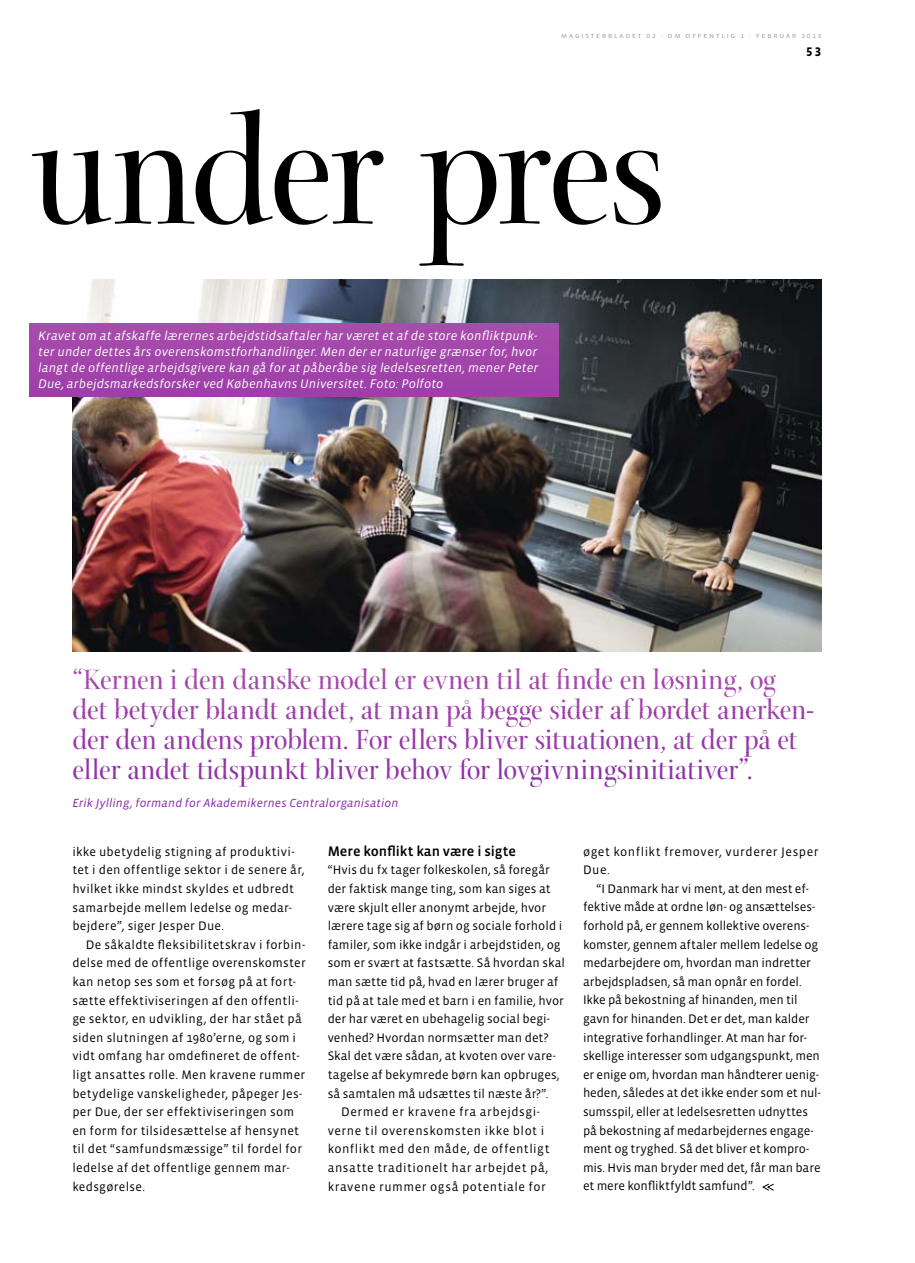
<style>
.page{position:relative;width:915px;height:1263px;background:#fff}
.page>*{position:absolute;margin:0;border:0;box-sizing:border-box;transform-origin:0 0}
.t1{font:164.1px "Arepo";letter-spacing:-.02em;color:#000}
.t2{font:30px/30px "Arepo";letter-spacing:-.005em;color:#9f41aa}
.t3{font:500 14.25px "Vista Sans OT";letter-spacing:-.005em;color:#000}
.t4{font:italic 12.75px/15.8px "Vista Sans OT";letter-spacing:.005em;color:#fff;text-align:justify}
.t5{font:700 12.75px "Vista Sans OT";color:#000}
.t6{font:12.6px/18.6px "Vista Sans OT";letter-spacing:.01em;color:#000}
.t7{font:12.6px/18.6px "Vista Sans OT";letter-spacing:-.01em;color:#000}
.t8{font:12.6px/18.6px "Vista Sans OT";letter-spacing:.04em;color:#000}
.t9{font:12.6px "Vista Sans OT";letter-spacing:.045em;color:#000}
.t10{font:italic 12px "Vista Sans OT";letter-spacing:.01em;color:#8925a8}
.t11{font:6px "Vista Sans OT";letter-spacing:.25em;color:#979898;scale:1.2 1}
.s1{color:#a94dac}
.s2{color:#a64aab}
.s3{color:#a74aab}
.s4{color:#a548ab}
.s5{color:#a042aa}
.s6{color:#9d3ea9}
.s7{color:#a041aa}
.s8{color:#9a3aa9}
.s9{color:#9839a9}
.s10{color:#9636a9}
.s11{color:#993aa9}
.s12{color:#9535a9}
.s13{color:#9130a9}
.s14{color:#9332a9}
.s15{color:#9231a9}
.s16{color:#9232a9}
.s17{color:#8f2da8}
.s18{color:#8e2ca8}
.s19{color:#8825a8}
</style>
<div class="page">
<svg style="left:762px;top:1183px;width:12px;height:8px"></svg>
<img style="left:72px;top:279px;width:749px;height:372px">
<div style="left:30px;top:323px;width:528px;height:73px;background:#a345aa"></div>
<p class="t11" style="left:561px;top:33px;width:218px">MAGISTERBLADET 02 · DM OFFENTLIG 1 · FEBRUAR 2013</p>
<p class="t5" style="left:805px;top:47px;width:17px">53</p>
<h1 class="t1" style="left:32px;top:106px;width:635px">under pres</h1>
<p class="t4" style="left:38px;top:329px;width:501px">Kravet om at afskaffe lærernes arbejdstidsaftaler har været et af de store konfliktpunk&shy;ter under dettes års overenskomstforhandlinger. Men der er naturlige grænser for, hvor langt de offentlige arbejdsgivere kan gå for at påberåbe sig ledelsesretten, mener Peter Due, arbejdsmarkedsforsker ved Københavns Universitet. Foto: Polfoto</p>
<p class="t2" style="left:72px;top:668px;width:743px"><span class="s1">“K</span><span class="s2">ernen</span> <span class="s1">i d</span><span class="s2">en</span> <span class="s1">d</span><span class="s2">ans</span><span class="s1">k</span><span class="s2">e mo</span><span class="s1">d</span><span class="s2">e</span><span class="s1">l</span> <span class="s2">er evnen</span> <span class="s3">t</span><span class="s1">il</span> <span class="s2">a</span><span class="s3">t</span> <span class="s1">fi</span><span class="s2">n</span><span class="s1">d</span><span class="s2">e en</span> <span class="s1">l</span><span class="s2">øsn</span><span class="s1">i</span><span class="s2">n</span><span class="s3">g</span><span class="s4">,</span> <span class="s2">o</span><span class="s3">g </span><span class="s5">d</span>et <span class="s5">b</span>ety<span class="s5">d</span>er <span class="s5">bl</span>an<span class="s5">d</span>t an<span class="s5">d</span>et<span class="s6">,</span> at man p<span class="s7">å</span> <span class="s5">b</span>egge s<span class="s7">i</span><span class="s5">d</span>er a<span class="s5">f b</span>or<span class="s5">d</span>et aner<span class="s5">k</span>en&shy;<span class="s8">d</span><span class="s9">er</span> <span class="s8">d</span><span class="s9">en an</span><span class="s8">d</span><span class="s9">ens</span> <span class="s10">p</span><span class="s9">ro</span><span class="s8">bl</span><span class="s9">em</span><span class="s10">.</span> <span class="s8">F</span><span class="s9">or e</span><span class="s8">ll</span><span class="s9">ers</span> <span class="s8">bli</span><span class="s9">ver s</span><span class="s8">i</span><span class="s11">t</span><span class="s9">ua</span><span class="s11">t</span><span class="s8">i</span><span class="s9">onen</span><span class="s12">,</span> <span class="s9">a</span><span class="s11">t</span> <span class="s8">d</span><span class="s9">er</span> <span class="s10">p</span><span class="s8">å</span> <span class="s9">e</span><span class="s11">t </span><span class="s13">e</span><span class="s14">ll</span><span class="s13">er an</span><span class="s14">d</span><span class="s13">e</span><span class="s15">t t</span><span class="s16">i</span><span class="s14">d</span><span class="s13">s</span><span class="s17">p</span><span class="s13">un</span><span class="s14">k</span><span class="s15">t</span> <span class="s14">bl</span><span class="s16">i</span><span class="s13">ver</span> <span class="s14">b</span><span class="s13">e</span><span class="s14">h</span><span class="s13">ov</span> <span class="s14">f</span><span class="s13">or</span> <span class="s14">l</span><span class="s13">ov</span><span class="s17">g</span><span class="s16">i</span><span class="s13">vn</span><span class="s16">i</span><span class="s13">n</span><span class="s17">g</span><span class="s13">s</span><span class="s16">i</span><span class="s13">n</span><span class="s16">i</span><span class="s15">t</span><span class="s16">i</span><span class="s13">a</span><span class="s15">t</span><span class="s16">i</span><span class="s13">ver</span><span class="s14">”</span><span class="s18">.</span></p>
<p class="t10" style="left:72px;top:797px;width:327px">Erik Jylling, f<span class="s19">orm</span>and for Akademiker<span class="s19">nes</span> Ce<span class="s19">ntr</span>alo<span class="s19">rga</span>nisati<span class="s19">on</span></p>
<p class="t6" style="left:72px;top:843px;width:233px">ikke ubetydelig stigning af produktivi&shy;tet i den offentlige sektor i de senere år, hvilket ikke mindst skyldes et udbredt samarbejde mellem ledelse og medar&shy;bejdere”, siger Jesper Due.</p>
<p class="t6" style="left:72px;top:936px;width:235px;text-indent:13px">De såkaldte fleksibilitetskrav i forbin&shy;delse med de offentlige overenskomster kan netop ses som et forsøg på at fort&shy;sætte effektiviseringen af den offentli&shy;ge sektor, en udvikling, der har stået på siden slutningen af 1980’erne, og som i vidt omfang har omdefineret de offent&shy;ligt ansattes rolle. Men kravene rummer betydelige vanskeligheder, påpeger Jes&shy;per Due, der ser effektiviseringen som en form for tilsidesættelse af hensynet til det “samfundsmæssige” til fordel for ledelse af det offentlige gennem mar&shy;kedsgørelse.</p>
<p class="t3" style="left:327px;top:844px;width:190px">Mere konflikt kan være i sigte</p>
<p class="t6" style="left:327px;top:861px;width:224px">“Hvis du fx tager folkeskolen, så foregår</p>
<p class="t6" style="left:327px;top:880px;width:224px">der faktisk mange ting, som kan siges at</p>
<p class="t6" style="left:327px;top:898px;width:220px">være skjult eller anonymt arbejde, hvor</p>
<p class="t6" style="left:327px;top:917px;width:236px">lærere tage sig af børn og sociale forhold i</p>
<p class="t6" style="left:327px;top:936px;width:234px">familer, som ikke indgår i arbejdstiden, og</p>
<p class="t6" style="left:327px;top:954px;width:239px">som er svært at fastsætte. Så hvordan skal</p>
<p class="t6" style="left:327px;top:973px;width:232px">man sætte tid på, hvad en lærer bruger af</p>
<p class="t6" style="left:327px;top:991px;width:238px">tid på at tale med et barn i en familie, hvor</p>
<p class="t6" style="left:327px;top:1010px;width:224px">der har været en ubehagelig social begi-</p>
<p class="t6" style="left:327px;top:1029px;width:222px">venhed? Hvordan normsætter man det?</p>
<p class="t6" style="left:327px;top:1047px;width:230px">Skal det være sådan, at kvoten over vare-</p>
<p class="t6" style="left:327px;top:1066px;width:233px">tagelse af bekymrede børn kan opbruges,</p>
<p class="t6" style="left:327px;top:1084px;width:222px">så samtalen må udsættes til næste år?”.</p>
<p class="t9" style="left:341px;top:1105px;width:200px">Dermed er kravene fra arbejdsgi-</p>
<p class="t8" style="left:327px;top:1121px;width:218px">verne til overenskomsten ikke blot i</p>
<p class="t8" style="left:327px;top:1140px;width:223px">konflikt med den måde, de offentligt</p>
<p class="t9" style="left:327px;top:1161px;width:222px">ansatte traditionelt har arbejdet på,</p>
<p class="t8" style="left:327px;top:1177px;width:220px">kravene rummer også potentiale for</p>
<p class="t8" style="left:583px;top:842px;width:237px">øget konflikt fremover, vurderer Jesper<br>Due.</p>
<p class="t7" style="left:583px;top:880px;width:239px;text-indent:13px">“I Danmark har vi ment, at den mest ef&shy;fektive måde at ordne løn- og ansættelses&shy;forhold på, er gennem kollektive overens&shy;komster, gennem aftaler mellem ledelse og medarbejdere om, hvordan man indretter arbejdspladsen, så man opnår en fordel.<br>Ikke på bekostning af hinanden, men til gavn for hinanden. Det er det, man kalder integrative forhandlinger. At man har for&shy;skellige interesser som udgangspunkt, men er enige om, hvordan man håndterer uenig&shy;heden, således at det ikke ender som et nul&shy;sumsspil, eller at ledelsesretten udnyttes på bekostning af medarbejdernes engage&shy;ment og tryghed. Så det bliver et kompro&shy;mis. Hvis man bryder med det, får man bare et mere konfliktfyldt samfund”.</p>
</div>
